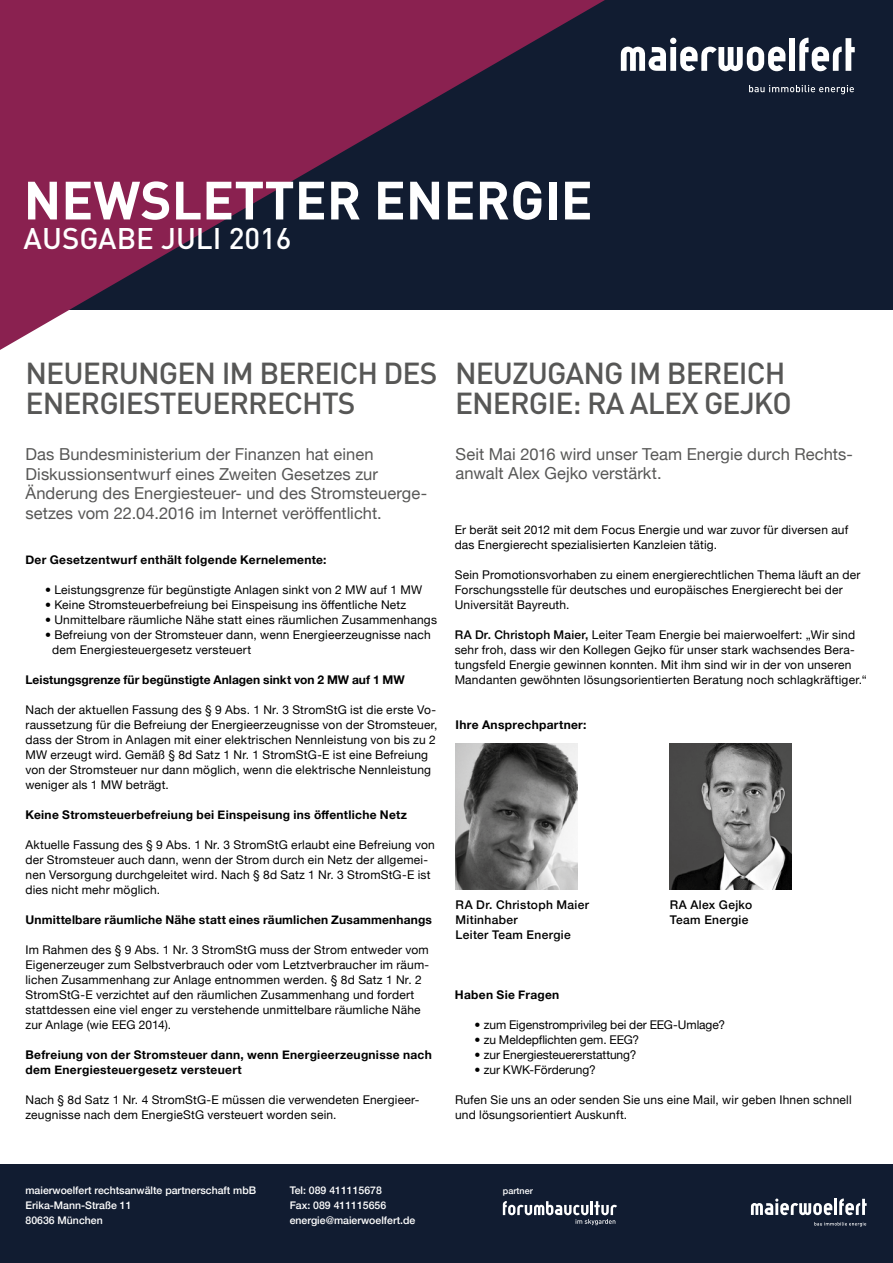
<style>
.page{position:relative;width:893px;height:1263px;background:#fff}
.page>*{position:absolute;margin:0;border:0;box-sizing:border-box;transform-origin:0 0}
.t1{font:700 52.95px "DIN";color:#fff}
.t2{font:500 30px/30px "DIN";letter-spacing:-.03em;color:#575756}
.t3{font:500 29.55px "DIN";color:#fff}
.t4{font:16.5px/19.5px "Helvetica Neue";letter-spacing:.005em;color:#575756}
.t5{font:12px/15px "Helvetica Neue";letter-spacing:.015em;color:#000}
.t6{font:700 12px/15px "Helvetica Neue";letter-spacing:.02em;color:#000}
.t7{font:12px/15px "Helvetica Neue";letter-spacing:-.005em;color:#000}
.t8{font:500 12px/15px "Helvetica Neue";letter-spacing:.025em;color:#000}
.t9{font:700 12px "Helvetica Neue";color:#000}
.t10{font:500 10.5px/15px "Helvetica Neue";color:#fff}
.t11{font:500 9px "Helvetica Neue";color:#fff}
.s1{font-weight:500}
</style>
<div class="page">
<svg style="left:0;top:0;width:893px;height:350px;background:#563753"></svg>
<div style="left:0;top:1164px;width:893px;height:99px;background:#111c31"></div>
<svg style="left:621px;top:38px;width:164px;height:33px"></svg>
<div style="left:789px;top:38px;width:6px;height:33px;background:#fff"></div>
<svg style="left:799px;top:37px;width:56px;height:34px"></svg>
<svg style="left:749px;top:85px;width:105px;height:9px"></svg>
<svg style="left:751px;top:1198px;width:81px;height:17px"></svg>
<hr style="left:834px;top:1199px;width:3px;height:16px;background:#fff">
<svg style="left:839px;top:1198px;width:28px;height:17px"></svg>
<svg style="left:814px;top:1222px;width:52px;height:4px"></svg>
<img style="left:455px;top:743px;width:122px;height:146px">
<img style="left:670px;top:743px;width:122px;height:146px">
<svg style="left:503px;top:1201px;width:114px;height:24px"></svg>
<h1 class="t1" style="left:24px;top:166px;width:571px">NEWSLETTER ENERGIE</h1>
<h3 class="t3" style="left:24px;top:220px;width:269px">AUSGABE JULI 2016</h3>
<h2 class="t2" style="left:26px;top:357px;width:413px">NEUERUNGEN IM BEREICH DES<br>ENERGIESTEUERRECHTS</h2>
<h2 class="t2" style="left:455px;top:357px;width:338px">NEUZUGANG IM BEREICH<br>ENERGIE: RA ALEX GEJKO</h2>
<h3 class="t4" style="left:26px;top:446px;width:403px">Das Bundesministerium der Finanzen hat einen Diskussionsentwurf eines Zweiten Gesetzes zur Änderung des Energiesteuer- und des Stromsteuerge&shy;setzes vom 22.04.2016 im Internet veröffentlicht.</h3>
<p class="t6" style="left:26px;top:553px;width:303px">Der Gesetzentwurf enthält folgende Kernelemente:</p>
<p class="t5" style="left:52px;top:583px;width:386px">Leistungsgrenze für begünstigte Anlagen sinkt von 2 MW auf 1 MW Keine Stromsteuerbefreiung bei Einspeisung ins öffentliche Netz Unmittelbare räumliche Nähe statt eines räumlichen Zusammenhangs Befreiung von der Stromsteuer dann, wenn Energieerzeugnisse nach dem Energiesteuergesetz versteuert</p>
<p class="t9" style="left:26px;top:670px;width:381px">Leistungsgrenze für begünstigte Anlagen sinkt von 2 MW auf 1 MW</p>
<p class="t5" style="left:26px;top:703px;width:413px">Nach der aktuellen Fassung des § 9 Abs. 1 Nr. 3 StromStG ist die erste Vo&shy;raussetzung für die Befreiung der Energieerzeugnisse von der Stromsteuer, dass der Strom in Anlagen mit einer elektrischen Nennleistung von bis zu 2<br>MW erzeugt wird. Gemäß § 8d Satz 1 Nr. 1 StromStG-E ist eine Befreiung von der Stromsteuer nur dann möglich, wenn die elektrische Nennleistung weniger als 1 MW beträgt.</p>
<p class="t6" style="left:26px;top:808px;width:383px">Keine Stromsteuerbefreiung bei Einspeisung ins öffentliche Netz</p>
<p class="t5" style="left:26px;top:838px;width:411px">Aktuelle Fassung des § 9 Abs. 1 Nr. 3 StromStG erlaubt eine Befreiung von der Stromsteuer auch dann, wenn der Strom durch ein Netz der allgemei&shy;nen Versorgung durchgeleitet wird. Nach § 8d Satz 1 Nr. 3 StromStG-E ist dies nicht mehr möglich.</p>
<p class="t6" style="left:26px;top:913px;width:408px">Unmittelbare räumliche Nähe statt eines räumlichen Zusammenhangs</p>
<p class="t5" style="left:26px;top:943px;width:405px">Im Rahmen des § 9 Abs. 1 Nr. 3 StromStG muss der Strom entweder vom Eigenerzeuger zum Selbstverbrauch oder vom Letztverbraucher im räum&shy;lichen Zusammenhang zur Anlage entnommen werden. § 8d Satz 1 Nr. 2<br>StromStG-E verzichtet auf den räumlichen Zusammenhang und fordert stattdessen eine viel enger zu verstehende unmittelbare räumliche Nähe zur Anlage (wie EEG 2014).</p>
<p class="t6" style="left:26px;top:1048px;width:408px">Befreiung von der Stromsteuer dann, wenn Energieerzeugnisse nach dem Energiesteuergesetz versteuert</p>
<p class="t5" style="left:26px;top:1093px;width:395px">Nach § 8d Satz 1 Nr. 4 StromStG-E müssen die verwendeten Energieer&shy;zeugnisse nach dem EnergieStG versteuert worden sein.</p>
<h3 class="t4" style="left:456px;top:445px;width:399px">Seit Mai 2016 wird unser Team Energie durch Rechts&shy;anwalt Alex Gejko verstärkt.</h3>
<p class="t5" style="left:455px;top:523px;width:395px">Er berät seit 2012 mit dem Focus Energie und war zuvor für diversen auf das Energierecht spezialisierten Kanzleien tätig.</p>
<p class="t5" style="left:455px;top:568px;width:407px">Sein Promotionsvorhaben zu einem energierechtlichen Thema läuft an der<br>Forschungsstelle für deutsches und europäisches Energierecht bei der<br>Universität Bayreuth.</p>
<p class="t5" style="left:455px;top:628px;width:414px"><span class="s1">RA Dr. Christoph Maier,</span> Leiter Team Energie bei maierwoelfert: „Wir sind sehr froh, dass wir den Kollegen Gejko für unser stark wachsendes Bera&shy;tungsfeld Energie gewinnen konnten. Mit ihm sind wir in der von unseren Mandanten gewöhnten lösungsorientierten Beratung noch schlagkräftiger.“</p>
<p class="t6" style="left:456px;top:718px;width:132px">Ihre Ansprechpartner:</p>
<p class="t8" style="left:456px;top:897px;width:135px">RA Dr. Christoph Maier<br>Mitinhaber<br>Leiter Team Energie</p>
<p class="t8" style="left:670px;top:897px;width:84px">RA Alex Gejko<br>Team Energie</p>
<p class="t6" style="left:455px;top:988px;width:106px">Haben Sie Fragen</p>
<p class="t7" style="left:484px;top:1018px;width:243px">zum Eigenstromprivileg bei der EEG-Umlage? zu Meldepflichten gem. EEG?<br>zur Energiesteuererstattung?<br>zur KWK-Förderung?</p>
<p class="t5" style="left:455px;top:1093px;width:398px">Rufen Sie uns an oder senden Sie uns eine Mail, wir geben Ihnen schnell und lösungsorientiert Auskunft.</p>
<p class="t10" style="left:26px;top:1182px;width:232px">maierwoelfert rechtsanwälte partnerschaft mbB<br>Erika-Mann-Straße 11<br>80636 München</p>
<p class="t10" style="left:290px;top:1182px;width:127px">Tel: 089 411115678<br>Fax: 089 411115656 energie@maierwoelfert.de</p>
<p class="t11" style="left:503px;top:1184px;width:32px">partner</p>
</div>
